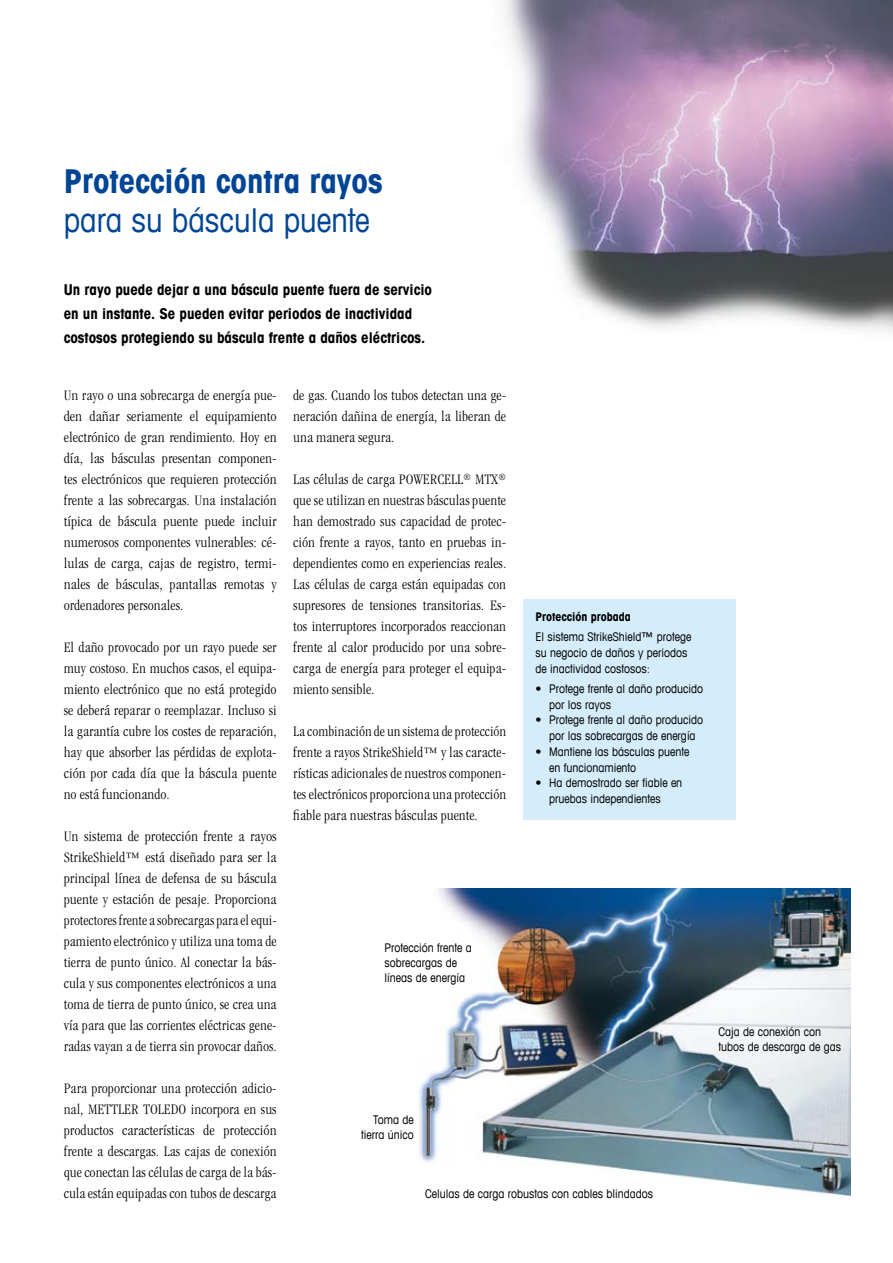
<style>
.page{position:relative;width:893px;height:1263px;background:#fff}
.page>*{position:absolute;margin:0;border:0;box-sizing:border-box;transform-origin:0 0}
.t1{font:700 condensed 33px "Avant Garde Com";color:#004595}
.t2{font:condensed 33px "Avant Garde Com";color:#004595}
.t3{font:300 condensed 15px/21px "MTD Magazin";letter-spacing:-.005em;color:#000;text-align:justify}
.t4{font:700 condensed 15px/24px "Avant Garde Com";color:#000}
.t5{font:condensed 12px/15.8px "Avant Garde Com";color:#000}
.t6{font:700 condensed 12px "Avant Garde Com";color:#000}
</style>
<div class="page">
<div style="left:523px;top:600px;width:213px;height:220px;background:#d5edfa"></div>
<img style="left:504px;top:0;width:389px;height:332px">
<img style="left:416px;top:889px;width:434px;height:306px">
<h1 class="t1" style="left:64px;top:160px;width:320px">Protección contra rayos</h1>
<h1 class="t2" style="left:64px;top:200px;width:308px">para su báscula puente</h1>
<p class="t4" style="left:64px;top:277px;width:370px">Un rayo puede dejar a una báscula puente fuera de servicio en un instante. Se pueden evitar periodos de inactividad costosos protegiendo su báscula frente a daños eléctricos.</p>
<p class="t3" style="left:64px;top:385px;width:214px">Un rayo o una sobrecarga de energía pue&shy;den dañar seriamente el equipamiento electrónico de gran rendimiento. Hoy en día, las básculas presentan componen&shy;tes electrónicos que requieren protección frente a las sobrecargas. Una instalación típica de báscula puente puede incluir numerosos componentes vulnerables: cé&shy;lulas de carga, cajas de registro, termi&shy;nales de básculas, pantallas remotas y ordenadores personales.</p>
<p class="t3" style="left:64px;top:637px;width:214px">El daño provocado por un rayo puede ser muy costoso. En muchos casos, el equipa&shy;miento electrónico que no está protegido se deberá reparar o reemplazar. Incluso si la garantía cubre los costes de reparación, hay que absorber las pérdidas de explota&shy;ción por cada día que la báscula puente no está funcionando.</p>
<p class="t3" style="left:64px;top:826px;width:214px">Un sistema de protección frente a rayos StrikeShield™ está diseñado para ser la principal línea de defensa de su báscula puente y estación de pesaje. Proporciona protectores frente a sobrecargas para el equi&shy;pamiento electrónico y utiliza una toma de tierra de punto único. Al conectar la bás&shy;cula y sus componentes electrónicos a una toma de tierra de punto único, se crea una vía para que las corrientes eléctricas gene&shy;radas vayan a de tierra sin provocar daños.</p>
<p class="t3" style="left:64px;top:1078px;width:214px">Para proporcionar una protección adicio&shy;nal, METTLER TOLEDO incorpora en sus productos características de protección frente a descargas. Las cajas de conexión que conectan las células de carga de la bás&shy;cula están equipadas con tubos de descarga</p>
<p class="t3" style="left:293px;top:385px;width:214px">de gas. Cuando los tubos detectan una ge&shy;neración dañina de energía, la liberan de una manera segura.</p>
<p class="t3" style="left:293px;top:469px;width:214px">Las células de carga POWERCELL<sup>®</sup> MTX<sup>® </sup>que se utilizan en nuestras básculas puente han demostrado sus capacidad de protec&shy;ción frente a rayos, tanto en pruebas in&shy;dependientes como en experiencias reales.<br>Las células de carga están equipadas con supresores de tensiones transitorias. Es&shy;tos interruptores incorporados reaccionan frente al calor producido por una sobre&shy;carga de energía para proteger el equipa&shy;miento sensible.</p>
<p class="t3" style="left:293px;top:721px;width:214px">La combinación de un sistema de protección frente a rayos StrikeShield™ y las caracte&shy;rísticas adicionales de nuestros componen&shy;tes electrónicos proporciona una protección fiable para nuestras básculas puente.</p>
<p class="t6" style="left:535px;top:609px;width:97px">Protección probada</p>
<p class="t5" style="left:535px;top:629px;width:157px">El sistema StrikeShield™ protege su negocio de daños y periodos de inactividad costosos:</p>
<p class="t5" style="left:549px;top:680px;width:155px;text-indent:-14px">• Protege frente al daño producido por los rayos</p>
<p class="t5" style="left:535px;top:712px;width:169px;text-align:center">• Protege frente al daño producido por las sobrecargas de energía</p>
<p class="t5" style="left:549px;top:743px;width:142px;text-indent:-14px">• Mantiene las básculas puente en funcionamiento</p>
<p class="t5" style="left:549px;top:775px;width:135px;text-indent:-14px">• Ha demostrado ser fiable en pruebas independientes</p>
<p class="t5" style="left:384px;top:939px;width:89px;line-height:15px">Protección frente a sobrecargas de líneas de energía</p>
<p class="t5" style="left:361px;top:1112px;width:54px;line-height:15px;text-align:right">Toma de tierra único</p>
<p class="t5" style="left:425px;top:1186px;width:229px">Celulas de carga robustas con cables blindados</p>
<p class="t5" style="left:719px;top:1023px;width:124px;line-height:15px">Caja de conexión con tubos de descarga de gas</p>
</div>
